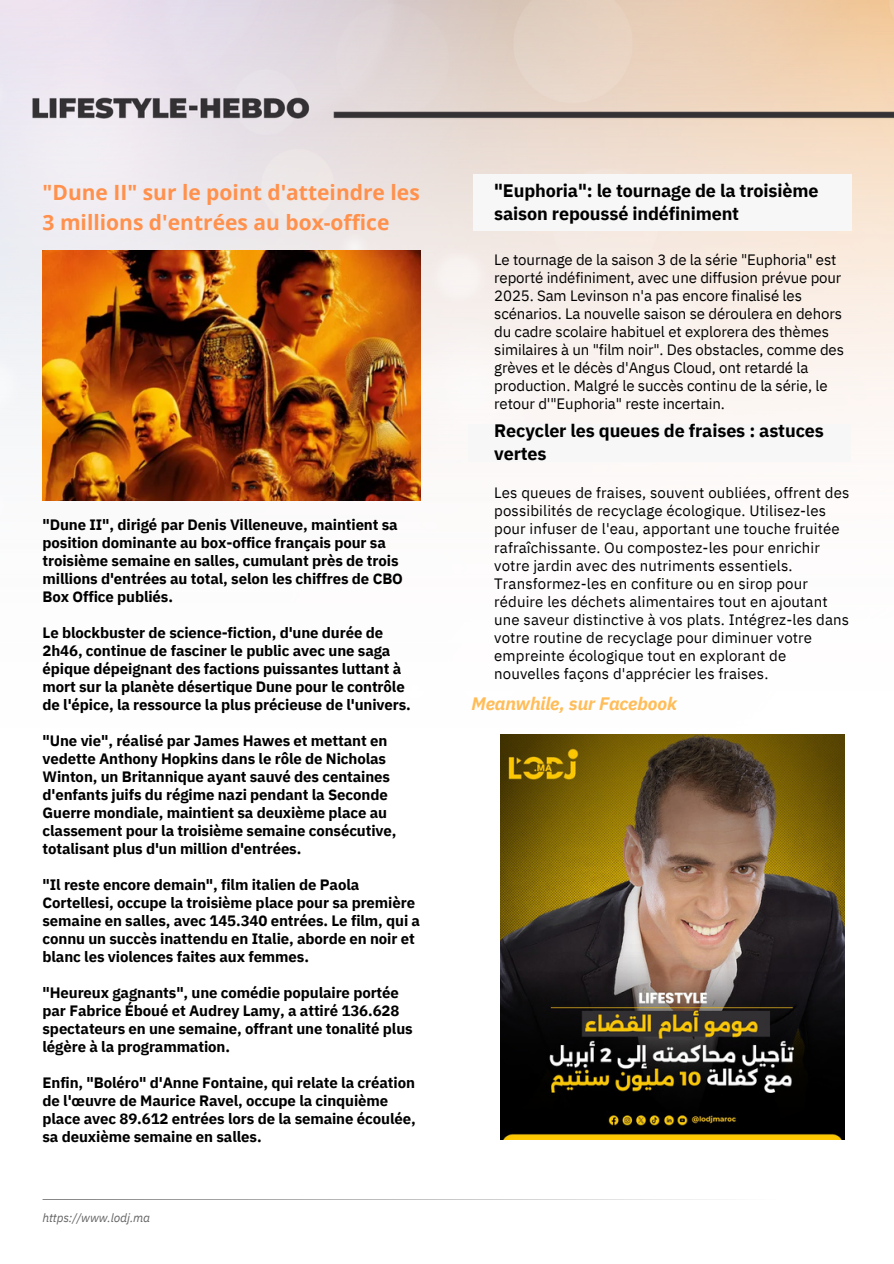
<style>
.page{position:relative;width:894px;height:1264px;background:#fff}
.page>*{position:absolute;margin:0;border:0;box-sizing:border-box;transform-origin:0 0}
.t1{font:700 21px/29.2px "Open Sans";color:#ff914d}
.t2{font:700 18px/22.5px "IBM Plex Sans";letter-spacing:-.01em;color:#000}
.t3{font:italic 700 18px "IBM Plex Sans";letter-spacing:-.01em;color:#ffbd59}
.t4{font:700 15px/18px "IBM Plex Sans";letter-spacing:-.01em;color:#000}
.t5{font:15px/18px "IBM Plex Sans";letter-spacing:.01em;color:#000}
.t6{font:15px/18px "IBM Plex Sans";letter-spacing:-.01em;color:#000}
.t7{font:italic 12px "IBM Plex Sans";letter-spacing:-.01em;color:#646464}
</style>
<div class="page">
<img style="left:0;top:0;width:893px;height:1200px">
<svg style="left:42px;top:161px;width:808px;height:1px"></svg>
<svg style="left:43px;top:1199px;width:807px;height:1px"></svg>
<div style="left:473px;top:174px;width:378px;height:57px;background:#f7f7f7"></div>
<div style="left:468px;top:424px;width:382px;height:37px;background:#f7f7f7"></div>
<img style="left:500px;top:734px;width:344px;height:405px">
<img style="left:43px;top:250px;width:378px;height:250px">
<h2 class="t1" style="left:43px;top:177px;width:378px">"Dune II" sur le point d'atteindre les<br>3 millions d'entrées au box-office</h2>
<h4 class="t4" style="left:43px;top:515px;width:362px">"Dune II", dirigé par Denis Villeneuve, maintient sa position dominante au box-office français pour sa troisième semaine en salles, cumulant près de trois millions d'entrées au total, selon les chiffres de CBO Box Office publiés.</h4>
<h2 class="t4" style="left:43px;top:623px;width:370px">Le blockbuster de science-fiction, d'une durée de 2h46, continue de fasciner le public avec une saga épique dépeignant des factions puissantes luttant à mort sur la planète désertique Dune pour le contrôle de l'épice, la ressource la plus précieuse de l'univers.</h2>
<h4 class="t4" style="left:43px;top:731px;width:355px">"Une vie", réalisé par James Hawes et mettant en vedette Anthony Hopkins dans le rôle de Nicholas Winton, un Britannique ayant sauvé des centaines d'enfants juifs du régime nazi pendant la Seconde Guerre mondiale, maintient sa deuxième place au classement pour la troisième semaine consécutive, totalisant plus d'un million d'entrées.</h4>
<h2 class="t4" style="left:43px;top:875px;width:379px">"Il reste encore demain", film italien de Paola Cortellesi, occupe la troisième place pour sa première semaine en salles, avec 145.340 entrées. Le film, qui a connu un succès inattendu en Italie, aborde en noir et blanc les violences faites aux femmes.</h2>
<p class="t4" style="left:43px;top:983px;width:371px">"Heureux gagnants", une comédie populaire portée par Fabrice Éboué et Audrey Lamy, a attiré 136.628 spectateurs en une semaine, offrant une tonalité plus légère à la programmation.</p>
<p class="t4" style="left:43px;top:1073px;width:374px">Enfin, "Boléro" d'Anne Fontaine, qui relate la création de l'œuvre de Maurice Ravel, occupe la cinquième place avec 89.612 entrées lors de la semaine écoulée, sa deuxième semaine en salles.</p>
<h3 class="t7" style="left:43px;top:1209px;width:109px">https://www.lodj.ma</h3>
<h3 class="t2" style="left:494px;top:179px;width:326px">"Euphoria": le tournage de la troisième saison repoussé indéfiniment</h3>
<h3 class="t6" style="left:494px;top:250px;width:351px">Le tournage de la saison 3 de la série "Euphoria" est reporté indéfiniment, avec une diffusion prévue pour 2025. Sam Levinson n'a pas encore finalisé les scénarios. La nouvelle saison se déroulera en dehors du cadre scolaire habituel et explorera des thèmes similaires à un "film noir". Des obstacles, comme des grèves et le décès d'Angus Cloud, ont retardé la production. Malgré le succès continu de la série, le retour d'"Euphoria" reste incertain.</h3>
<h3 class="t2" style="left:494px;top:419px;width:331px">Recycler les queues de fraises : astuces vertes</h3>
<h3 class="t5" style="left:494px;top:484px;width:356px">Les queues de fraises, souvent oubliées, offrent des possibilités de recyclage écologique. Utilisez-les pour infuser de l'eau, apportant une touche fruitée rafraîchissante. Ou compostez-les pour enrichir votre jardin avec des nutriments essentiels.<br>Transformez-les en confiture ou en sirop pour réduire les déchets alimentaires tout en ajoutant une saveur distinctive à vos plats. Intégrez-les dans votre routine de recyclage pour diminuer votre empreinte écologique tout en explorant de nouvelles façons d'apprécier les fraises.</h3>
<h3 class="t3" style="left:471px;top:692px;width:207px">Meanwhile, sur Facebook</h3>
</div>
